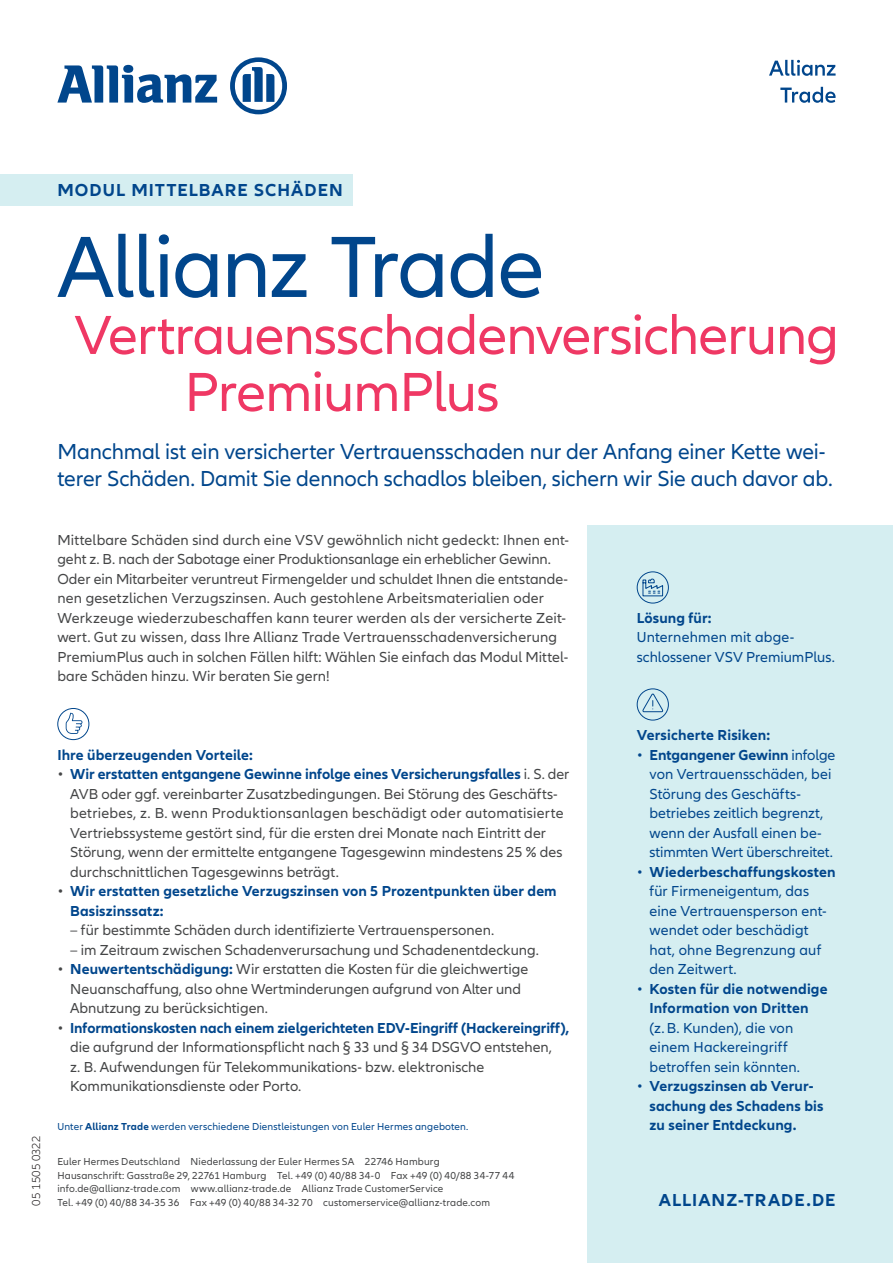
<style>
.page{position:relative;width:893px;height:1263px;background:#fff}
.page>*{position:absolute;margin:0;border:0;box-sizing:border-box;transform-origin:0 0}
.t1{font:90px "Allianz Neo";letter-spacing:-.025em;color:#01468c}
.t2{font:57px/57px "Allianz Neo";letter-spacing:-.015em;color:#ef3864}
.t3{font:22.5px/27px "Allianz Neo";letter-spacing:-.005em;color:#01468c}
.t4{font:700 18px "Allianz Neo";letter-spacing:.06em;color:#01468c}
.t5{font:15px/19.5px "Allianz Neo";letter-spacing:.005em;color:#454647}
.t6{font:15px/19.5px "Allianz Neo";letter-spacing:.005em;color:#01468c}
.t7{font:700 15px/19.5px "Allianz Neo";letter-spacing:.005em;color:#01468c}
.t8{font:300 12px "Allianz Neo";letter-spacing:.01em;color:#231f20}
.t9{font:10.5px/13.5px "Allianz Neo";letter-spacing:.015em;color:#454647}
.t10{font:10.5px "Allianz Neo";letter-spacing:.015em;color:#01468c}
.s1{font-weight:700;color:#01468c}
.s2{font-weight:400;color:#454647}
.s3{font-weight:700}
.s4{font-weight:400}
</style>
<div class="page">
<div style="left:0;top:174px;width:353px;height:32px;background:#d5eef1"></div>
<svg style="left:57px;top:65px;width:160px;height:38px"></svg>
<svg style="left:230px;top:57px;width:57px;height:57px"></svg>
<svg style="left:780px;top:87px;width:56px;height:16px"></svg>
<svg style="left:769px;top:60px;width:67px;height:16px"></svg>
<div style="left:587px;top:525px;width:306px;height:738px;background:#d5eef1"></div>
<svg style="left:66px;top:713px;width:17px;height:21px"></svg>
<div style="left:57px;top:708px;width:32px;height:32px;border:1px solid #01468c;border-radius:50%"></div>
<div style="left:637px;top:571px;width:32px;height:32px;border:1px solid #01468c;border-radius:50%"></div>
<svg style="left:642px;top:578px;width:21px;height:19px"></svg>
<div style="left:637px;top:688px;width:32px;height:32px;border:1px solid #01468c;border-radius:50%"></div>
<svg style="left:642px;top:694px;width:22px;height:18px"></svg>
<p class="t4" style="left:57px;top:180px;width:287px">MODUL MITTELBARE SCHÄDEN</p>
<h1 class="t1" style="left:57px;top:216px;width:489px">Allianz Trade</h1>
<h2 class="t2" style="left:185px;top:308px;width:656px;text-indent:-110px">Vertrauensschadenversicherung<br>PremiumPlus</h2>
<h3 class="t3" style="left:57px;top:439px;width:777px">Manchmal ist ein versicherter Vertrauensschaden nur der Anfang einer Kette wei&shy;terer Schäden. Damit Sie dennoch schadlos bleiben, sichern wir Sie auch davor ab.</h3>
<p class="t5" style="left:57px;top:531px;width:513px">Mittelbare Schäden sind durch eine VSV gewöhnlich nicht gedeckt: Ihnen ent&shy;geht z. B. nach der Sabotage einer Produktionsanlage ein erheblicher Gewinn.<br>Oder ein Mitarbeiter veruntreut Firmengelder und schuldet Ihnen die entstande&shy;nen gesetzlichen Verzugszinsen. Auch gestohlene Arbeitsmaterialien oder Werkzeuge wiederzubeschaffen kann teurer werden als der versicherte Zeit&shy;wert. Gut zu wissen, dass Ihre Allianz Trade Vertrauensschadenversicherung PremiumPlus auch in solchen Fällen hilft: Wählen Sie einfach das Modul Mittel&shy;bare Schäden hinzu. Wir beraten Sie gern!</p>
<p class="t7" style="left:637px;top:608px;width:76px">Lösung für:</p>
<p class="t6" style="left:637px;top:628px;width:200px">Unternehmen mit abge&shy;schlossener VSV PremiumPlus.</p>
<p class="t8" style="left:30px;top:1205px;width:72px;rotate:-90deg">05 1505 0322</p>
<p class="t7" style="left:57px;top:745px;width:197px">Ihre überzeugenden Vorteile:</p>
<p class="t5" style="left:70px;top:765px;width:501px;text-indent:-13px">• <span class="s1">Wir erstatten entgangene Gewinne infolge eines Versicherungsfalles</span> i. S. der AVB oder ggf. vereinbarter Zusatzbedingungen. Bei Störung des Geschäfts&shy;betriebes, z. B. wenn Produktionsanlagen beschädigt oder automatisierte Vertriebssysteme gestört sind, für die ersten drei Monate nach Eintritt der Störung, wenn der ermittelte entgangene Tagesgewinn mindestens 25 % des durchschnittlichen Tagesgewinns beträgt.</p>
<p class="t7" style="left:70px;top:881px;width:488px;text-indent:-13px"><span class="s2">•</span> Wir erstatten gesetzliche Verzugszinsen von 5 Prozentpunkten über dem<br>Basiszinssatz:</p>
<p class="t5" style="left:70px;top:921px;width:426px">– für bestimmte Schäden durch identifizierte Vertrauenspersonen.</p>
<p class="t5" style="left:70px;top:940px;width:470px">– im Zeitraum zwischen Schadenverursachung und Schadenentdeckung.</p>
<p class="t5" style="left:70px;top:960px;width:460px;text-indent:-13px">• <span class="s1">Neuwertentschädigung:</span> Wir erstatten die Kosten für die gleichwertige<br>Neuanschaffung, also ohne Wertminderungen aufgrund von Alter und<br>Abnutzung zu berücksichtigen.</p>
<p class="t5" style="left:70px;top:1018px;width:501px;text-indent:-13px">• <span class="s1">Informationskosten nach einem zielgerichteten EDV-Eingriff (Hackereingriff), </span>die aufgrund der Informationspflicht nach § 33 und § 34 DSGVO entstehen,<br>z. B. Aufwendungen für Telekommunikations- bzw. elektronische Kommunikationsdienste oder Porto.</p>
<p class="t10" style="left:57px;top:1120px;width:413px">Unter <span class="s3">Allianz Trade</span> werden verschiedene Dienstleistungen von Euler Hermes angeboten.</p>
<p class="t9" style="left:57px;top:1155px;width:458px">Euler Hermes Deutschland Niederlassung der Euler Hermes SA 22746 Hamburg<br>Hausanschrift: Gasstraße 29, 22761 Hamburg Tel. +49 (0) 40/88 34-0 Fax +49 (0) 40/88 34-77 44 info.de@allianz-trade.com www.allianz-trade.de Allianz Trade CustomerService<br>Tel. +49 (0) 40/88 34-35 36 Fax +49 (0) 40/88 34-32 70 customerservice@allianz-trade.com</p>
<p class="t7" style="left:637px;top:725px;width:135px">Versicherte Risiken:</p>
<p class="t6" style="left:649px;top:745px;width:187px;text-indent:-13px">• <span class="s3">Entgangener Gewinn</span> infolge von Vertrauensschäden, bei<br>Störung des Geschäfts&shy;betriebes zeitlich begrenzt, wenn der Ausfall einen be&shy;stimmten Wert überschreitet.</p>
<p class="t6" style="left:649px;top:862px;width:188px;text-indent:-13px">• <span class="s3">Wiederbeschaffungskosten </span>für Firmeneigentum, das eine Vertrauensperson ent&shy;wendet oder beschädigt hat, ohne Begrenzung auf den Zeitwert.</p>
<p class="t7" style="left:637px;top:979px;width:192px;text-align:center"><span class="s4">•</span> Kosten für die notwendige<br>Information von Dritten</p>
<p class="t6" style="left:649px;top:1018px;width:152px">(z.B. Kunden), die von einem Hackereingriff betroffen sein könnten.</p>
<p class="t7" style="left:649px;top:1076px;width:176px;text-indent:-13px"><span class="s4">•</span> Verzugszinsen ab Verur&shy;sachung des Schadens bis zu seiner Entdeckung.</p>
<p class="t4" style="left:659px;top:1189px;width:178px">ALLIANZ-TRADE.DE</p>
</div>
